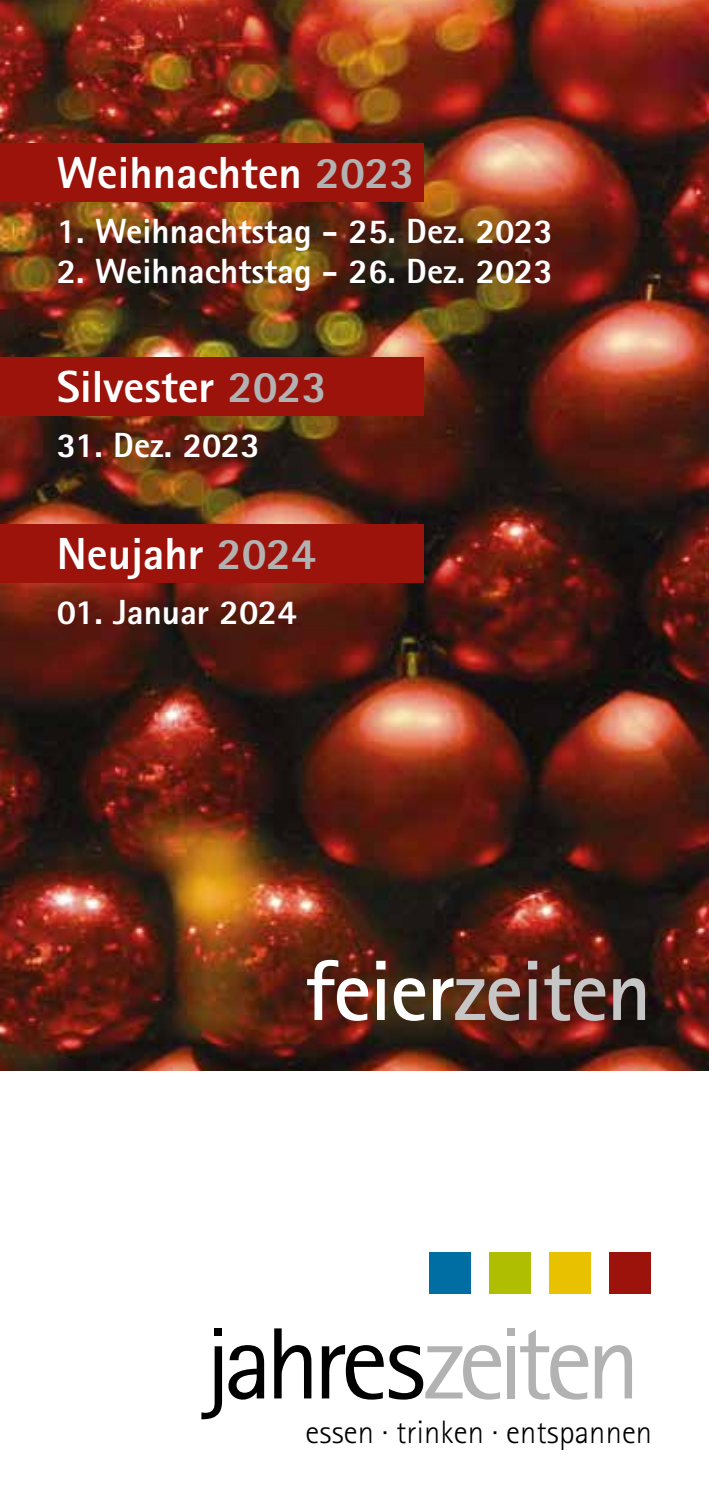
<style>
.page{position:relative;width:709px;height:1503px;background:#fff}
.page>*{position:absolute;margin:0;border:0;box-sizing:border-box;transform-origin:0 0}
.t1{font:700 85.75px "Rotis Sans Serif Pro";letter-spacing:-.02em;color:#c6c6c6}
.t2{font:800 45px "Rotis Sans Serif Pro";color:#fff}
.t3{font:800 35px "Rotis Sans Serif Pro";color:#fff}
.t4{font:300 32.5px "Rotis Sans Serif Pro";letter-spacing:.005em;color:#010000}
.s1{color:#b3b2b2}
.s2{color:#fff}
</style>
<div class="page">
<img style="left:0;top:0;width:709px;height:1070px">
<div style="left:0;top:143px;width:423px;height:59px;background:#9b130b"></div>
<div style="left:0;top:357px;width:423px;height:59px;background:#9b130b"></div>
<div style="left:0;top:524px;width:423px;height:59px;background:#9b130b"></div>
<div style="left:429px;top:1252px;width:41px;height:42px;background:#006da3"></div>
<div style="left:609px;top:1252px;width:42px;height:42px;background:#9b130b"></div>
<div style="left:549px;top:1252px;width:42px;height:42px;background:#e8c200"></div>
<div style="left:489px;top:1252px;width:41px;height:42px;background:#afbe00"></div>
<svg style="left:228px;top:1345px;width:36px;height:54px"></svg>
<svg style="left:274px;top:1328px;width:37px;height:70px"></svg>
<svg style="left:322px;top:1345px;width:179px;height:54px"></svg>
<div style="left:507px;top:1346px;width:7px;height:52px;background:#b3b2b2"></div>
<svg style="left:520px;top:1330px;width:68px;height:69px"></svg>
<svg style="left:595px;top:1345px;width:37px;height:53px"></svg>
<div style="left:215px;top:1328px;width:7px;height:7px;background:#010000"></div>
<div style="left:507px;top:1328px;width:7px;height:7px;background:#b3b2b2"></div>
<svg style="left:201px;top:1346px;width:21px;height:73px"></svg>
<p class="t2" style="left:57px;top:144px;width:359px">Weihnachten <span class="s1">2023</span></p>
<p class="t3" style="left:57px;top:209px;width:497px">1. Weihnachtstag - 25. Dez. 2023</p>
<p class="t3" style="left:57px;top:249px;width:497px">2. Weihnachtstag - 26. Dez. 2023</p>
<p class="t2" style="left:57px;top:358px;width:271px">Silvester <span class="s1">2023</span></p>
<p class="t3" style="left:57px;top:423px;width:204px">31. Dez. 2023</p>
<p class="t2" style="left:57px;top:525px;width:261px">Neujahr <span class="s1">2024</span></p>
<p class="t3" style="left:57px;top:590px;width:241px">01. Januar 2024</p>
<h1 class="t1" style="left:305px;top:936px;width:348px"><span class="s2">feier</span>zeiten</h1>
<p class="t4" style="left:305px;top:1413px;width:348px">essen · trinken · entspannen</p>
</div>
